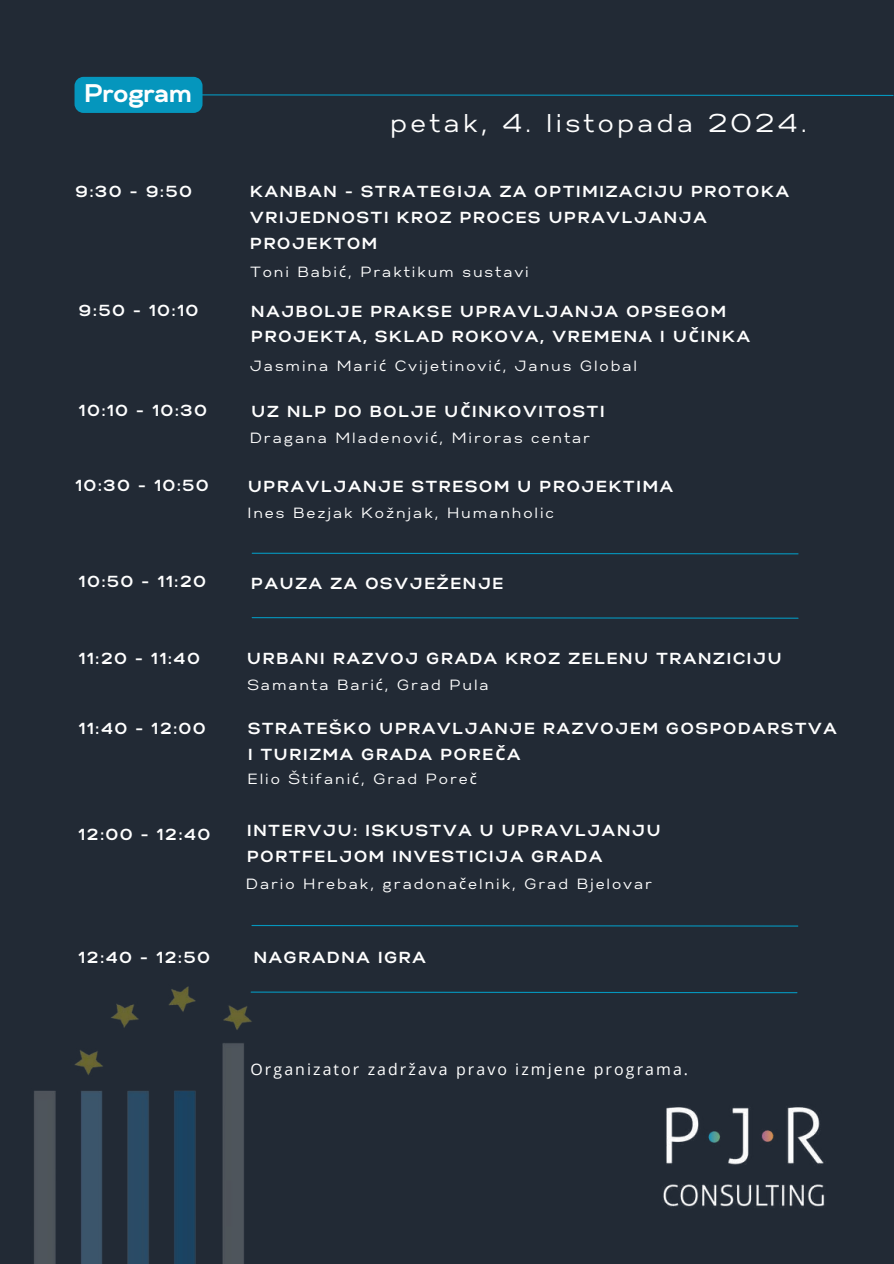
<style>
.page{position:relative;width:894px;height:1264px;background:#fff}
.page>*{position:absolute;margin:0;border:0;box-sizing:border-box;transform-origin:0 0}
.t1{font:25.65px "Gabriel Sans";letter-spacing:.13em;color:#fff}
.t2{font:700 25.5px "Gabriel Sans";color:#fefefe}
.t3{font:700 16.05px/25.8px "Gabriel Sans";letter-spacing:.13em;color:#fff}
.t4{font:15.9px "Open Sans";letter-spacing:.13em;color:#fff}
.t5{font:14.7px "Gabriel Sans";letter-spacing:.13em;color:#fff}
.s1{font-family:"Noto Sans"}
</style>
<div class="page">
<div style="left:0;top:0;width:893px;height:1263px;background:#222a35"></div>
<svg style="left:251px;top:552px;width:548px;height:3px"></svg>
<svg style="left:251px;top:617px;width:548px;height:2px"></svg>
<svg style="left:74px;top:77px;width:819px;height:36px"></svg>
<svg style="left:254px;top:991px;width:543px;height:2px"></svg>
<svg style="left:251px;top:925px;width:547px;height:2px"></svg>
<img style="left:663px;top:1107px;width:162px;height:100px">
<img style="left:34px;top:986px;width:220px;height:277px">
<h2 class="t2" style="left:85px;top:82px;width:109px">Program</h2>
<p class="t3" style="left:76px;top:179px;width:118px">9:30 - 9:50</p>
<h1 class="t1" style="left:390px;top:112px;width:418px">petak, 4. listopada 2024.</h1>
<p class="t3" style="left:250px;top:179px;width:540px">KANBAN - STRATEGIJA ZA OPTIMIZACIJU PROTOKA<br>VRIJEDNOSTI KROZ PROCES UPRAVLJANJA<br>PROJEKTOM</p>
<p class="t5" style="left:250px;top:266px;width:280px">Toni Babi<span class="s1">ć</span>, Praktikum sustavi</p>
<p class="t3" style="left:79px;top:298px;width:120px">9:50 - 10:10</p>
<p class="t3" style="left:251px;top:299px;width:500px">NAJBOLJE PRAKSE UPRAVLJANJA OPSEGOM<br>PROJEKTA, SKLAD ROKOVA, VREMENA I U<span class="s1">Č</span>INKA</p>
<p class="t5" style="left:250px;top:360px;width:388px">Jasmina Mari<span class="s1">ć</span> Cvijetinovi<span class="s1">ć</span>, Janus Global</p>
<p class="t3" style="left:79px;top:399px;width:129px">10:10 - 10:30</p>
<p class="t3" style="left:252px;top:399px;width:354px">UZ NLP DO BOLJE U<span class="s1">Č</span>INKOVITOSTI</p>
<p class="t5" style="left:250px;top:431px;width:341px">Dragana Mladenovi<span class="s1">ć</span>, Miroras centar</p>
<p class="t3" style="left:76px;top:473px;width:134px">10:30 - 10:50</p>
<p class="t3" style="left:248px;top:474px;width:426px">UPRAVLJANJE STRESOM U PROJEKTIMA</p>
<p class="t5" style="left:247px;top:506px;width:308px">Ines Bezjak Kožnjak, Humanholic</p>
<p class="t3" style="left:79px;top:569px;width:128px">10:50 - 11:20</p>
<p class="t3" style="left:251px;top:571px;width:253px">PAUZA ZA OSVJEŽENJE</p>
<p class="t3" style="left:79px;top:646px;width:122px">11:20 - 11:40</p>
<p class="t3" style="left:247px;top:646px;width:535px">URBANI RAZVOJ GRADA KROZ ZELENU TRANZICIJU</p>
<p class="t5" style="left:247px;top:678px;width:243px">Samanta Bari<span class="s1">ć</span>, Grad Pula</p>
<p class="t3" style="left:79px;top:716px;width:128px">11:40 - 12:00</p>
<p class="t3" style="left:248px;top:716px;width:590px">STRATEŠKO UPRAVLJANJE RAZVOJEM GOSPODARSTVA<br>I TURIZMA GRADA PORE<span class="s1">Č</span>A</p>
<p class="t5" style="left:247px;top:772px;width:231px">Elio Štifani<span class="s1">ć</span>, Grad Pore<span class="s1">č</span></p>
<p class="t3" style="left:79px;top:822px;width:133px">12:00 - 12:40</p>
<p class="t3" style="left:247px;top:818px;width:414px">INTERVJU: ISKUSTVA U UPRAVLJANJU<br>PORTFELJOM INVESTICIJA GRADA</p>
<p class="t5" style="left:246px;top:877px;width:407px">Dario Hrebak, gradona<span class="s1">č</span>elnik, Grad Bjelovar</p>
<p class="t3" style="left:79px;top:945px;width:133px">12:40 - 12:50</p>
<p class="t3" style="left:254px;top:945px;width:173px">NAGRADNA IGRA</p>
<p class="t4" style="left:250px;top:1057px;width:439px">Organizator zadržava pravo izmjene programa.</p>
</div>
